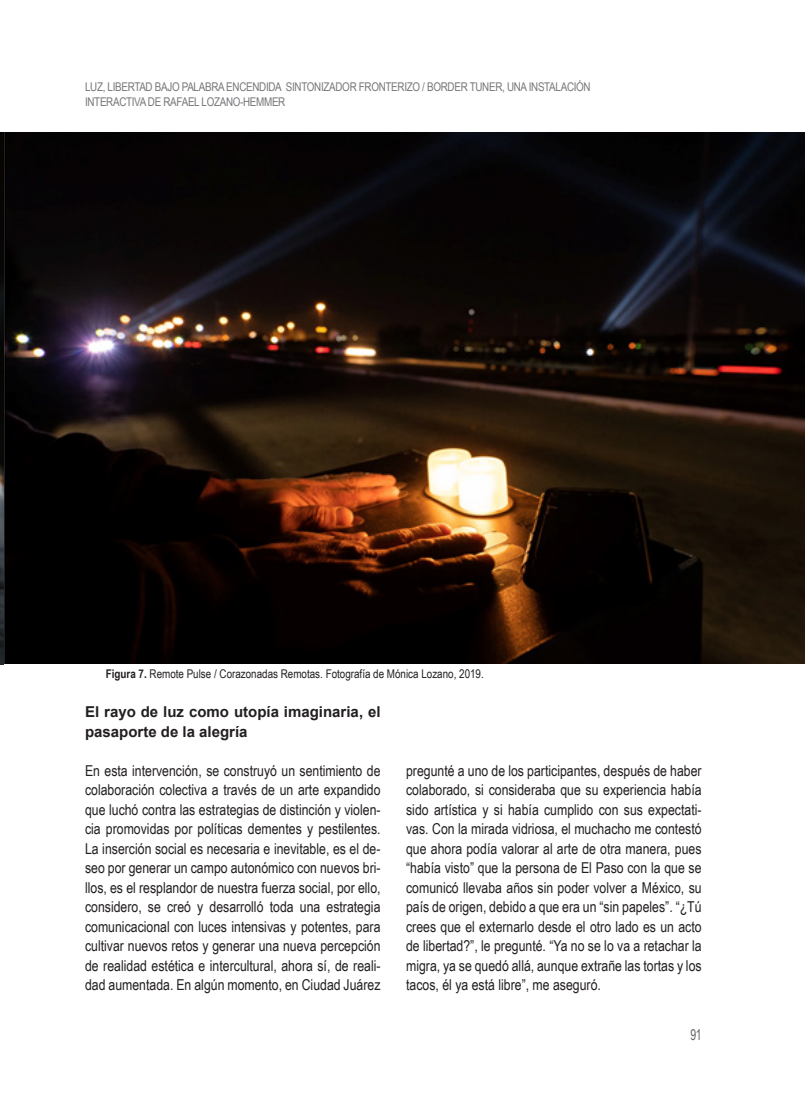
<style>
.page{position:relative;width:808px;height:1106px;background:#fff}
.page>*{position:absolute;margin:0;border:0;box-sizing:border-box;transform-origin:0 0}
.Cuerpo{font:15px/19.5px "Arial Narrow";color:#231f20;text-align:justify}
.Cuerpo-2{font:700 15px/19.5px "Arial";color:#231f20}
.t1{font:15px "Arial Narrow";color:#636366;scale:.85 1}
.t2{font:12px/14.4px "Arial Narrow";letter-spacing:-.025em;color:#757679}
.fig{font:12px "Arial Narrow";color:#231f20}
.s1{font-weight:700}
</style>
<div class="page">
<img style="left:0;top:132px;width:805px;height:532px">
<p class="t2" style="left:85px;top:79px;width:507px">LUZ, LIBERTAD BAJO PALABRA ENCENDIDA SINTONIZADOR FRONTERIZO / BORDER TUNER, UNA INSTALACIÓN<br>INTERACTIVA DE RAFAEL LOZANO-HEMMER</p>
<p class="fig" style="left:106px;top:665px;width:379px"><span class="s1">Figura 7.</span> Remote Pulse / Corazonadas Remotas. Fotografía de Mónica Lozano, 2019.</p>
<p class="Cuerpo-2" style="left:85px;top:702px;width:297px">El rayo de luz como utopía imaginaria, el pasaporte de la alegría</p>
<p class="Cuerpo" style="left:85px;top:760px;width:297px">En esta intervención, se construyó un sentimiento de colaboración colectiva a través de un arte expandido que luchó contra las estrategias de distinción y violen&shy;cia promovidas por políticas dementes y pestilentes.<br>La inserción social es necesaria e inevitable, es el de&shy;seo por generar un campo autonómico con nuevos bri&shy;llos, es el resplandor de nuestra fuerza social, por ello, considero, se creó y desarrolló toda una estrategia comunicacional con luces intensivas y potentes, para cultivar nuevos retos y generar una nueva percepción de realidad estética e intercultural, ahora sí, de reali&shy;dad aumentada. En algún momento, en Ciudad Juárez</p>
<p class="Cuerpo" style="left:406px;top:760px;width:297px">pregunté a uno de los participantes, después de haber colaborado, si consideraba que su experiencia había sido artística y si había cumplido con sus expectati&shy;vas. Con la mirada vidriosa, el muchacho me contestó que ahora podía valorar al arte de otra manera, pues “había visto” que la persona de El Paso con la que se comunicó llevaba años sin poder volver a México, su país de origen, debido a que era un “sin papeles”. “¿Tú crees que el externarlo desde el otro lado es un acto de libertad?”, le pregunté. “Ya no se lo va a retachar la migra, ya se quedó allá, aunque extrañe las tortas y los tacos, él ya está libre”, me aseguró.</p>
<p class="t1" style="left:690px;top:1024px;width:15px">91</p>
</div>
